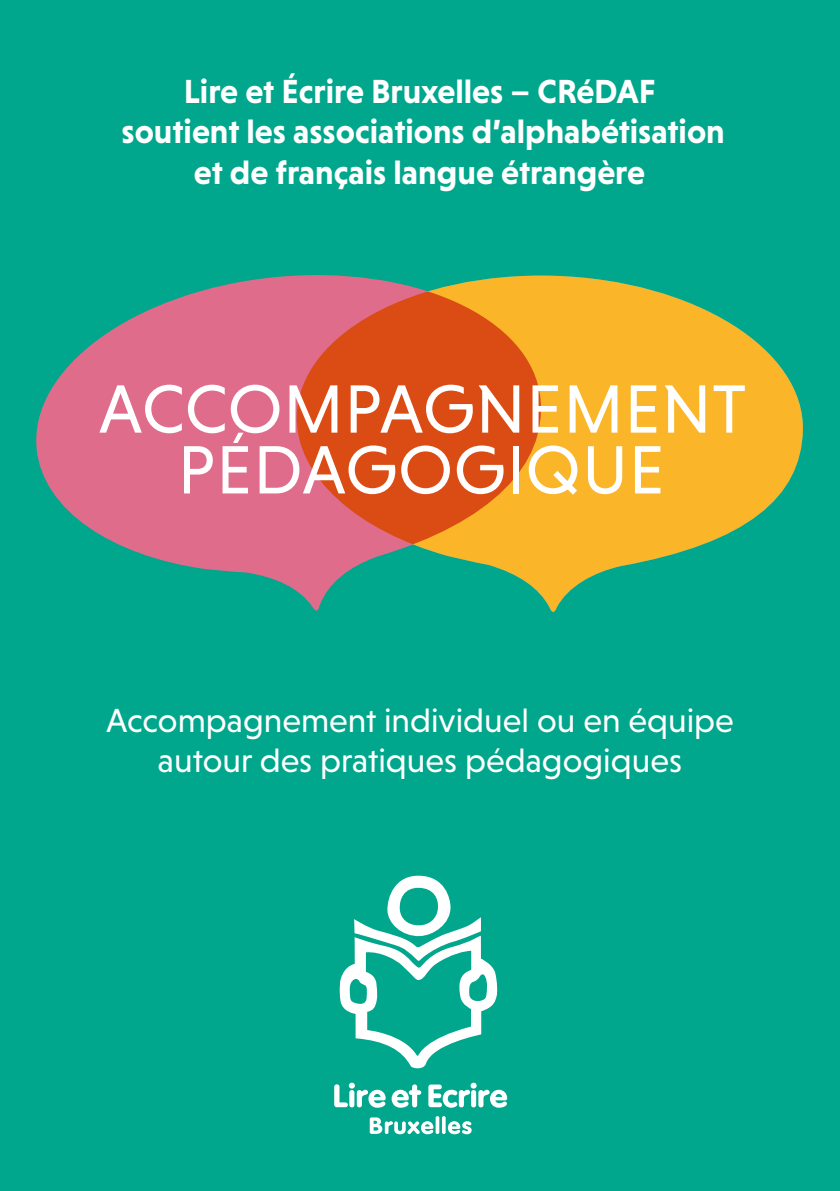
<style>
.page{position:relative;width:840px;height:1191px;background:#fff}
.page>*{position:absolute;margin:0;border:0;box-sizing:border-box;transform-origin:0 0}
.t1{font:69.4px/60.8px "Niveau Grotesk";letter-spacing:.015em;color:#fff;text-align:center}
.t2{font:700 34px/40.8px "Niveau Grotesk";color:#fff;text-align:center}
.t3{font:34px/40px "Niveau Grotesk";color:#fff;text-align:center}
</style>
<div class="page">
<div style="left:0;top:0;width:839px;height:1191px;background:#00a78c"></div>
<svg style="left:339px;top:875px;width:158px;height:194px"></svg>
<svg style="left:334px;top:1084px;width:13px;height:23px"></svg>
<div style="left:349px;top:1090px;width:5px;height:17px;background:#fff;border-radius:3px"></div>
<svg style="left:348px;top:1082px;width:7px;height:6px"></svg>
<svg style="left:356px;top:1089px;width:29px;height:18px"></svg>
<svg style="left:391px;top:1084px;width:30px;height:23px"></svg>
<svg style="left:428px;top:1082px;width:79px;height:25px"></svg>
<svg style="left:369px;top:1117px;width:64px;height:17px"></svg>
<svg style="left:435px;top:1116px;width:4px;height:18px"></svg>
<svg style="left:441px;top:1116px;width:4px;height:18px"></svg>
<svg style="left:447px;top:1121px;width:24px;height:13px"></svg>
<svg style="left:36px;top:275px;width:259px;height:315px;fill:#e06c8b"></svg>
<svg style="left:295px;top:275px;width:508px;height:337px"></svg>
<p class="t2" style="left:121px;top:70px;width:604px">Lire et Écrire Bruxelles – CRéDAF<br>soutient les associations d’alphabétisation et de français langue étrangère</p>
<h1 class="t1" style="left:99px;top:378px;width:648px">ACCOMPAGNEMENT<br>PÉDAGOGIQUE</h1>
<p class="t3" style="left:106px;top:700px;width:628px">Accompagnement individuel ou en équipe autour des pratiques pédagogiques</p>
</div>
